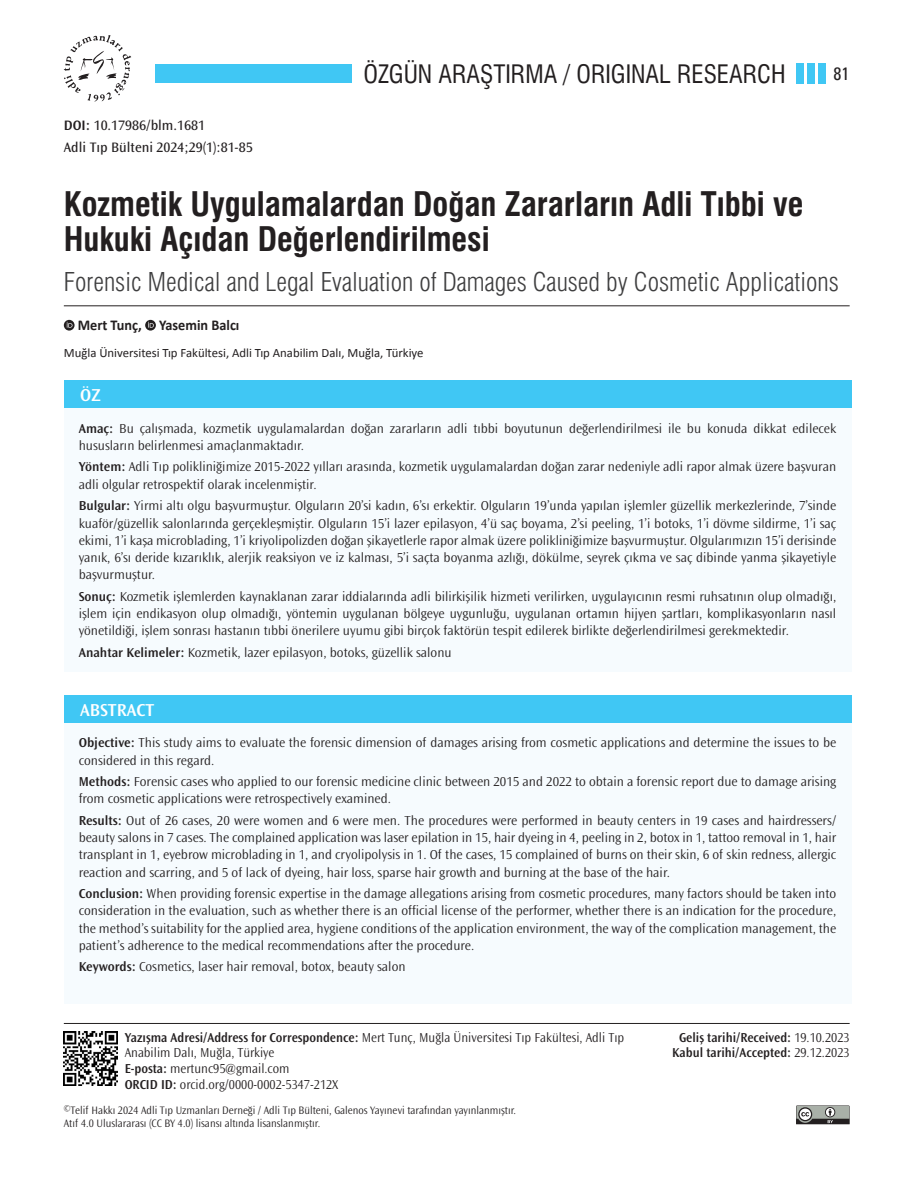
<style>
.page{position:relative;width:915px;height:1191px;background:#fff}
.page>*{position:absolute;margin:0;border:0;box-sizing:border-box;transform-origin:0 0}
._1__BASLIK{font:33px/34.5px "Swiss Condensed Bold Tr";color:#231f20}
._2__BASLIK{font:25.5px "Swiss Light Cond Tr";color:#3e3e3f}
.t1{font:24.75px "Swiss Condensed Tr";color:#231f20}
.t2{font:600 18px "Ocean Sans Std";color:#fff}
.t3{font:18px "Univers Condensed Tr";color:#231f20}
.YAZARLAR{font:700 15px "Calibri";color:#231f20;scale:.95 1}
.KISA_AD{font:14.25px "Ocean Sans Std";color:#231f20}
.DOI{font:14.25px "Ocean Sans Std";color:#231f20}
.OZET{font:300 13.5px/17.2px "Ocean Sans Std";color:#231f20}
.YAZISMA{font:300 13.5px/15.8px "Ocean Sans Std";color:#231f20;scale:.95 1}
.YAZISMA-2{font:600 13.5px "Ocean Sans Std";color:#231f20;scale:.95 1}
.KURUM{font:12.75px "Calibri";color:#231f20}
.t4{font:300 11.25px/13.5px "Ocean Sans Std";color:#231f20;scale:.95 1}
.s1{font-weight:600}
.s2{font-weight:300}
</style>
<div class="page">
<div style="left:155px;top:64px;width:196px;height:19px;background:#40c7f4"></div>
<div style="left:795px;top:64px;width:8px;height:20px;background:#40c7f4"></div>
<div style="left:806px;top:64px;width:8px;height:20px;background:#40c7f4"></div>
<div style="left:817px;top:64px;width:8px;height:20px;background:#40c7f4"></div>
<svg style="left:64px;top:35px;width:67px;height:67px"></svg>
<svg style="left:796px;top:1105px;width:53px;height:19px"></svg>
<img style="left:64px;top:1031px;width:53px;height:54px">
<svg style="left:64px;top:320px;width:10px;height:10px"></svg>
<svg style="left:67px;top:322px;width:5px;height:6px"></svg>
<div style="left:145px;top:320px;width:11px;height:10px;background:#231f20;border-radius:50%"></div>
<svg style="left:148px;top:322px;width:6px;height:6px"></svg>
<hr style="left:64px;top:305px;width:785px;height:1px;background:#231f20">
<div style="left:64px;top:380px;width:786px;height:28px;background:#40c7f4"></div>
<div style="left:64px;top:694px;width:786px;height:28px;background:#40c7f4"></div>
<hr style="left:64px;top:1023px;width:785px;height:1px;background:#231f20">
<div style="left:64px;top:408px;width:786px;height:263px;background:#f6fbfe"></div>
<div style="left:64px;top:722px;width:786px;height:281px;background:#f6fbfe"></div>
<p class="DOI" style="left:64px;top:117px;width:143px"><span class="s1">DOI:</span> 10.17986/blm.1681</p>
<p class="KISA_AD" style="left:64px;top:140px;width:190px">Adli Tıp Bülteni 2024;29(1):81-85</p>
<h3 class="t1" style="left:363px;top:59px;width:423px">ÖZGÜN ARAŞTIRMA / ORIGINAL RESEARCH</h3>
<h3 class="t3" style="left:833px;top:62px;width:17px">81</h3>
<p class="_1__BASLIK" style="left:64px;top:187px;width:741px">Kozmetik Uygulamalardan Doğan Zararların Adli Tıbbi ve<br>Hukuki Açıdan Değerlendirilmesi</p>
<p class="_2__BASLIK" style="left:64px;top:267px;width:776px">Forensic Medical and Legal Evaluation of Damages Caused by Cosmetic Applications</p>
<p class="YAZARLAR" style="left:78px;top:315px;width:172px">Mert Tunç, Yasemin Balcı</p>
<p class="KURUM" style="left:64px;top:345px;width:361px">Muğla Üniversitesi Tıp Fakültesi, Adli Tıp Anabilim Dalı, Muğla, Türkiye</p>
<p class="t2" style="left:80px;top:385px;width:22px">ÖZ</p>
<p class="OZET" style="left:79px;top:420px;width:758px"><span class="s1">Amaç:</span> Bu çalışmada, kozmetik uygulamalardan doğan zararların adli tıbbi boyutunun değerlendirilmesi ile bu konuda dikkat edilecek hususların belirlenmesi amaçlanmaktadır.</p>
<p class="OZET" style="left:79px;top:458px;width:758px"><span class="s1">Yöntem:</span> Adli Tıp polikliniğimize 2015-2022 yılları arasında, kozmetik uygulamalardan doğan zarar nedeniyle adli rapor almak üzere başvuran adli olgular retrospektif olarak incelenmiştir.</p>
<p class="OZET" style="left:79px;top:497px;width:758px;text-align:justify"><span class="s1">Bulgular:</span> Yirmi altı olgu başvurmuştur. Olguların 20’si kadın, 6’sı erkektir. Olguların 19’unda yapılan işlemler güzellik merkezlerinde, 7’sinde kuaför/güzellik salonlarında gerçekleşmiştir. Olguların 15’i lazer epilasyon, 4’ü saç boyama, 2’si peeling, 1’i botoks, 1’i dövme sildirme, 1’i saç ekimi, 1’i kaşa microblading, 1’i kriyolipolizden doğan şikayetlerle rapor almak üzere polikliniğimize başvurmuştur. Olgularımızın 15’i derisinde yanık, 6’sı deride kızarıklık, alerjik reaksiyon ve iz kalması, 5’i saçta boyanma azlığı, dökülme, seyrek çıkma ve saç dibinde yanma şikayetiyle başvurmuştur.</p>
<p class="OZET" style="left:79px;top:588px;width:758px;text-align:justify"><span class="s1">Sonuç:</span> Kozmetik işlemlerden kaynaklanan zarar iddialarında adli bilirkişilik hizmeti verilirken, uygulayıcının resmi ruhsatının olup olmadığı, işlem için endikasyon olup olmadığı, yöntemin uygulanan bölgeye uygunluğu, uygulanan ortamın hijyen şartları, komplikasyonların nasıl yönetildiği, işlem sonrası hastanın tıbbi önerilere uyumu gibi birçok faktörün tespit edilerek birlikte değerlendirilmesi gerekmektedir.</p>
<p class="OZET" style="left:79px;top:644px;width:374px"><span class="s1">Anahtar Kelimeler:</span> Kozmetik, lazer epilasyon, botoks, güzellik salonu</p>
<p class="t2" style="left:80px;top:699px;width:75px">ABSTRACT</p>
<p class="OZET" style="left:79px;top:734px;width:758px"><span class="s1">Objective:</span> This study aims to evaluate the forensic dimension of damages arising from cosmetic applications and determine the issues to be considered in this regard.</p>
<p class="OZET" style="left:79px;top:773px;width:758px"><span class="s1">Methods:</span> Forensic cases who applied to our forensic medicine clinic between 2015 and 2022 to obtain a forensic report due to damage arising from cosmetic applications were retrospectively examined.</p>
<p class="OZET" style="left:79px;top:812px;width:758px;text-align:justify"><span class="s1">Results:</span> Out of 26 cases, 20 were women and 6 were men. The procedures were performed in beauty centers in 19 cases and hairdressers/ beauty salons in 7 cases. The complained application was laser epilation in 15, hair dyeing in 4, peeling in 2, botox in 1, tattoo removal in 1, hair transplant in 1, eyebrow microblading in 1, and cryolipolysis in 1. Of the cases, 15 complained of burns on their skin, 6 of skin redness, allergic reaction and scarring, and 5 of lack of dyeing, hair loss, sparse hair growth and burning at the base of the hair.</p>
<p class="OZET" style="left:79px;top:885px;width:758px;text-align:justify"><span class="s1">Conclusion:</span> When providing forensic expertise in the damage allegations arising from cosmetic procedures, many factors should be taken into consideration in the evaluation, such as whether there is an official license of the performer, whether there is an indication for the procedure, the method’s suitability for the applied area, hygiene conditions of the application environment, the way of the complication management, the patient’s adherence to the medical recommendations after the procedure.</p>
<p class="OZET" style="left:79px;top:958px;width:328px"><span class="s1">Keywords:</span> Cosmetics, laser hair removal, botox, beauty salon</p>
<p class="YAZISMA" style="left:125px;top:1029px;width:527px"><span class="s1">Yazışma Adresi/Address for Correspondence:</span> Mert Tunç, Muğla Üniversitesi Tıp Fakültesi, Adli Tıp<br>Anabilim Dalı, Muğla, Türkiye</p>
<p class="YAZISMA" style="left:125px;top:1061px;width:175px"><span class="s1">E-posta:</span> mertunc95@gmail.com</p>
<p class="YAZISMA" style="left:125px;top:1076px;width:226px"><span class="s1">ORCID ID:</span> orcid.org/0000-0002-5347-212X</p>
<p class="t4" style="left:64px;top:1103px;width:477px"><sup>©</sup>Telif Hakkı 2024 Adli Tıp Uzmanları Derneği / Adli Tıp Bülteni, Galenos Yayınevi tarafından yayınlanmıştır.<br>Atıf 4.0 Uluslararası (CC BY 4.0) lisansı altında lisanslanmıştır.</p>
<p class="YAZISMA-2" style="left:678px;top:1029px;width:181px">Geliş tarihi/Received: <span class="s2">19.10.2023</span></p>
<p class="YAZISMA-2" style="left:672px;top:1045px;width:188px">Kabul tarihi/Accepted: <span class="s2">29.12.2023</span></p>
</div>
